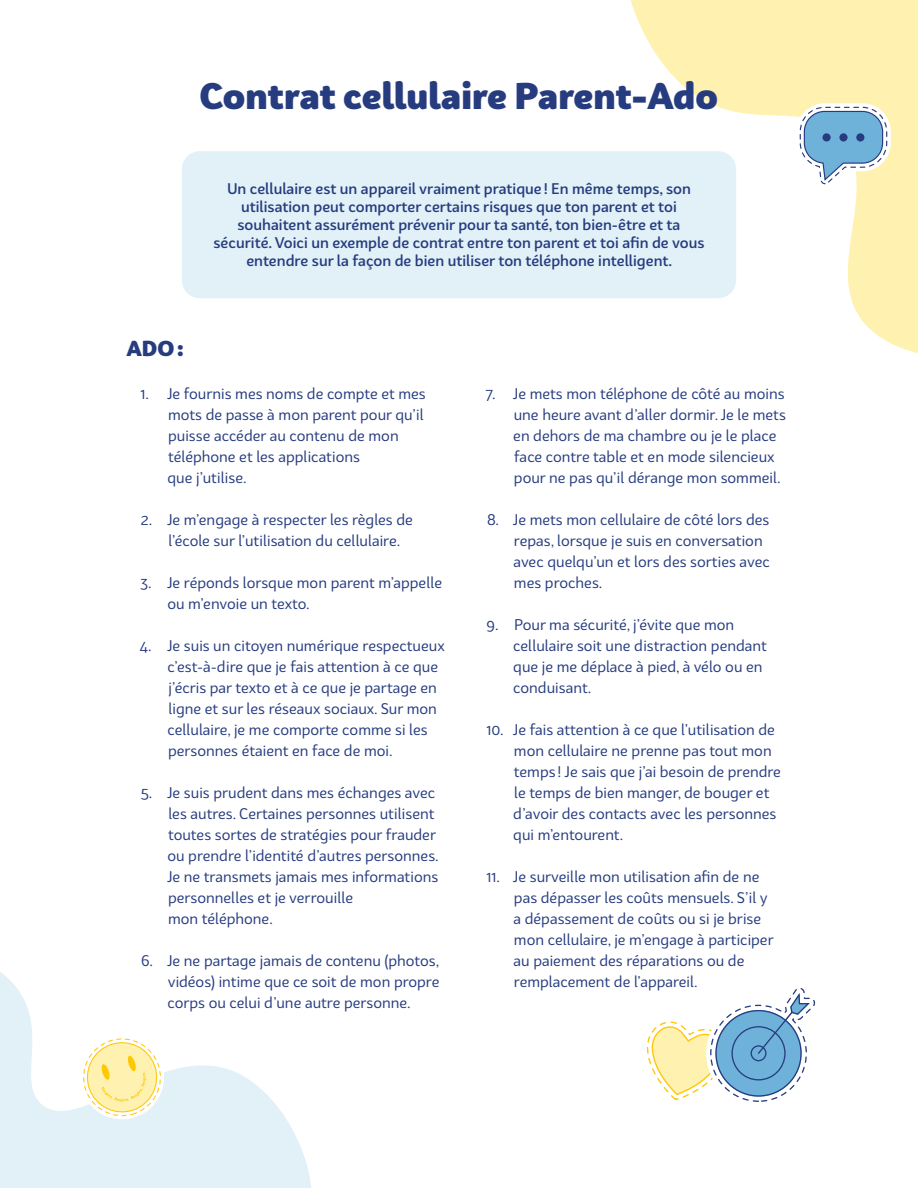
<style>
.page{position:relative;width:918px;height:1188px;background:#fff}
.page>*{position:absolute;margin:0;border:0;box-sizing:border-box;transform-origin:0 0}
.t1{font:900 36px "Bw Surco";color:#263c7f}
.t2{font:900 21px "Bw Surco";color:#263c7f}
.t3{font:15px/21px "Bw Surco";color:#263c7f}
.t4{font:500 15px/18px "Bw Surco";color:#263c7f;text-align:center}
</style>
<div class="page">
<svg style="left:630px;top:0;width:288px;height:353px;fill:#fff2b1"></svg>
<svg style="left:0;top:972px;width:311px;height:216px;fill:#e1f1f7"></svg>
<div style="left:182px;top:151px;width:554px;height:147px;background:#e1f1f7;border-radius:18px"></div>
<svg style="left:796px;top:103px;width:95px;height:85px"></svg>
<svg style="left:75px;top:1030px;width:94px;height:95px"></svg>
<svg style="left:646px;top:988px;width:170px;height:114px"></svg>
<div style="left:731px;top:1026px;width:55px;height:54px;border:1px solid #263c7f;border-radius:50%"></div>
<div style="left:751px;top:1045px;width:16px;height:16px;border:1px solid #263c7f;border-radius:50%"></div>
<h1 class="t1" style="left:199px;top:70px;width:520px">Contrat cellulaire Parent-Ado</h1>
<p class="t4" style="left:214px;top:179px;width:492px">Un cellulaire est un appareil vraiment pratique! En même temps, son utilisation peut comporter certains risques que ton parent et toi souhaitent assurément prévenir pour ta santé, ton bien-être et ta sécurité. Voici un exemple de contrat entre ton parent et toi afin de vous entendre sur la façon de bien utiliser ton téléphone intelligent.</p>
<h2 class="t2" style="left:127px;top:333px;width:58px">ADO:</h2>
<p class="t3" style="left:167px;top:383px;width:260px;text-indent:-27px">1. Je fournis mes noms de compte et mes mots de passe à mon parent pour qu’il puisse accéder au contenu de mon téléphone et les applications<br>que j’utilise.</p>
<p class="t3" style="left:168px;top:509px;width:246px;text-indent:-28px">2. Je m’engage à respecter les règles de l’école sur l’utilisation du cellulaire.</p>
<p class="t3" style="left:167px;top:572px;width:276px;text-indent:-27px">3. Je réponds lorsque mon parent m’appelle ou m’envoie un texto.</p>
<p class="t3" style="left:167px;top:635px;width:279px;text-indent:-27px">4. Je suis un citoyen numérique respectueux c’est-à-dire que je fais attention à ce que j’écris par texto et à ce que je partage en ligne et sur les réseaux sociaux. Sur mon cellulaire, je me comporte comme si les personnes étaient en face de moi.</p>
<p class="t3" style="left:167px;top:782px;width:273px;text-indent:-26px">5. Je suis prudent dans mes échanges avec les autres. Certaines personnes utilisent toutes sortes de stratégies pour frauder ou prendre l’identité d’autres personnes.<br>Je ne transmets jamais mes informations personnelles et je verrouille<br>mon téléphone.</p>
<p class="t3" style="left:167px;top:950px;width:273px;text-align:justify;text-indent:-26px">6. Je ne partage jamais de contenu (photos, vidéos) intime que ce soit de mon propre corps ou celui d’une autre personne.</p>
<p class="t3" style="left:513px;top:383px;width:274px;text-indent:-28px">7. Je mets mon téléphone de côté au moins une heure avant d’aller dormir. Je le mets en dehors de ma chambre ou je le place face contre table et en mode silencieux pour ne pas qu’il dérange mon sommeil.</p>
<p class="t3" style="left:514px;top:509px;width:258px;text-indent:-26px">8. Je mets mon cellulaire de côté lors des repas, lorsque je suis en conversation avec quelqu’un et lors des sorties avec mes proches.</p>
<p class="t3" style="left:513px;top:614px;width:255px;text-indent:-27px">9. Pour ma sécurité, j’évite que mon cellulaire soit une distraction pendant que je me déplace à pied, à vélo ou en conduisant.</p>
<p class="t3" style="left:513px;top:719px;width:269px;text-indent:-27px">10. Je fais attention à ce que l’utilisation de mon cellulaire ne prenne pas tout mon temps ! Je sais que j’ai besoin de prendre le temps de bien manger, de bouger et d’avoir des contacts avec les personnes qui m’entourent.</p>
<p class="t3" style="left:514px;top:866px;width:262px;text-indent:-27px">11. Je surveille mon utilisation afin de ne pas dépasser les coûts mensuels. S’il y a dépassement de coûts ou si je brise mon cellulaire, je m’engage à participer au paiement des réparations ou de remplacement de l’appareil.</p>
</div>
